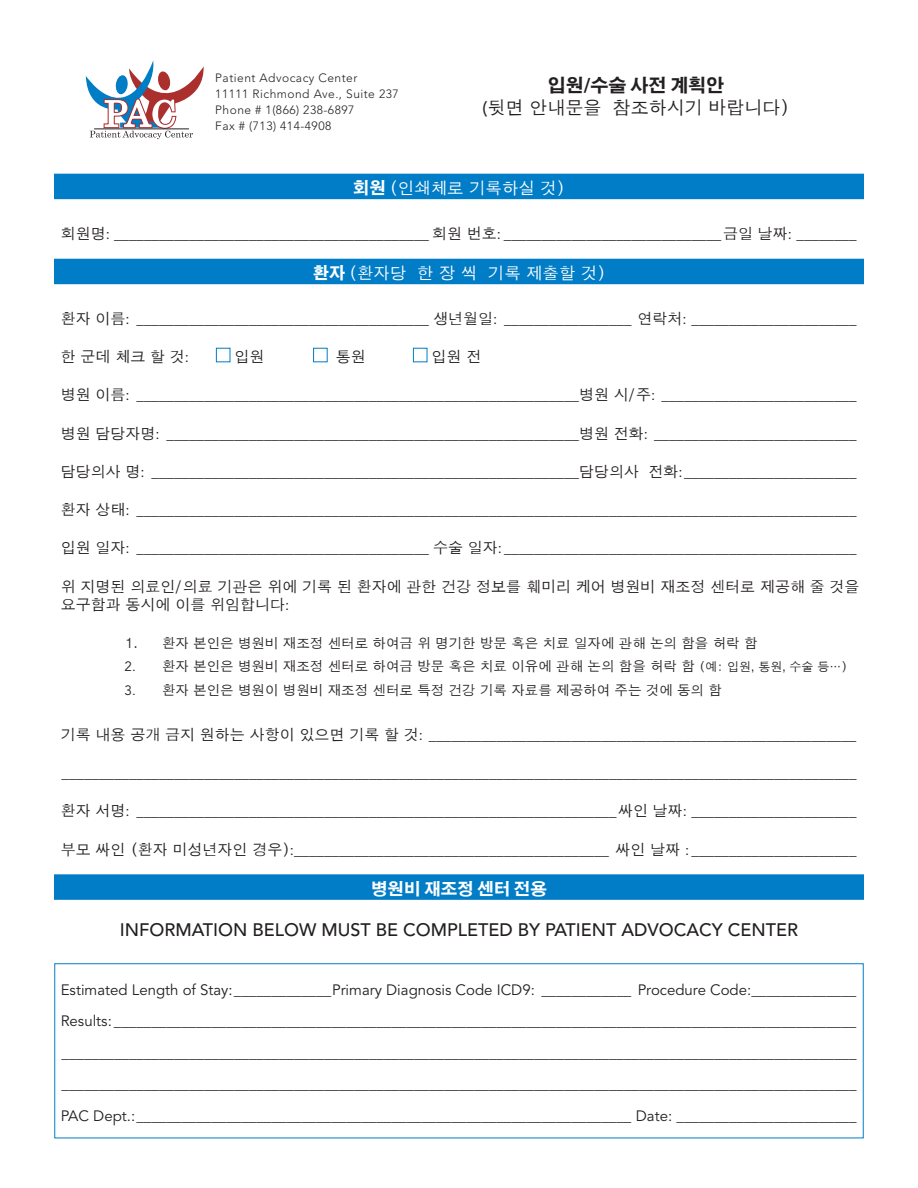
<style>
.page{position:relative;width:918px;height:1188px;background:#fff}
.page>*{position:absolute;margin:0;border:0;box-sizing:border-box;transform-origin:0 0}
.Form_Title{font:500 18px "Avenir LT Std";color:#231f20}
.Form_Title-2{font:18px/21.6px "Apple Gothic";color:#231f20;text-align:center}
.Headings{font:16.5px "Apple Gothic";color:#fff}
.Headings-2{font:700 16.5px "Adobe Gothic Std";color:#fff}
.F_Field{font:15px "Avenir LT Std";color:#231f20}
.F_Field-2{font:15px/18px "Apple Gothic";color:#231f20}
.F_Field-3{font:15px "Apple Gothic";letter-spacing:.32em;color:#231f20}
.t1{font:13.5px "Apple Gothic";color:#231f20}
.PAC_Information{font:300 12px "Avenir LT Std";letter-spacing:.04em;color:#231f20}
.s1{font-family:"Adobe Gothic Std";font-weight:700}
.s2{font-family:"Avenir LT Std";font-weight:500}
.s3{font-family:"Apple Gothic"}
.s4{font-family:"Avenir LT Std"}
.s5{font-size:12px}
</style>
<div class="page">
<svg style="left:86px;top:61px;width:118px;height:78px"></svg>
<hr style="left:94px;top:129px;width:95px;height:1px;background:#231f20">
<div style="left:54px;top:174px;width:810px;height:25px;background:#007dc6"></div>
<div style="left:54px;top:259px;width:810px;height:25px;background:#007dc6"></div>
<div style="left:54px;top:874px;width:810px;height:26px;background:#007dc6"></div>
<div style="left:216px;top:348px;width:14px;height:14px;border:1px solid #007dc6"></div>
<div style="left:313px;top:348px;width:15px;height:14px;border:1px solid #007dc6"></div>
<div style="left:413px;top:348px;width:14px;height:14px;border:1px solid #007dc6"></div>
<div style="left:54px;top:963px;width:810px;height:175px;border:1px solid #007dc6"></div>
<p class="PAC_Information" style="left:215px;top:71px;width:144px">Patient Advocacy Center</p>
<p class="PAC_Information" style="left:215px;top:87px;width:185px">11111 Richmond Ave., Suite 237</p>
<p class="PAC_Information" style="left:215px;top:103px;width:141px">Phone # 1(866) 238-6897</p>
<p class="PAC_Information" style="left:215px;top:119px;width:118px">Fax # (713) 414-4908</p>
<p class="Form_Title-2" style="left:483px;top:75px;width:309px"><span class="s1">입원/수술 사전 계획안<br></span><span class="s2">(</span>뒷면 안내문을 참조하시기 바랍니다)</p>
<p class="Headings" style="left:353px;top:179px;width:214px"><span class="s1">회원</span> (인쇄체로 기록하실 것)</p>
<p class="F_Field" style="left:61px;top:225px;width:797px"><span class="s3">회원명</span>: __________________________________________ <span class="s3">회원 번호</span>: _____________________________<span class="s3">금일 날짜</span>: ________</p>
<p class="Headings" style="left:312px;top:264px;width:295px"><span class="s1">환자</span> (환자당 한 장 씩 기록 제출할 것)</p>
<p class="F_Field" style="left:61px;top:310px;width:797px"><span class="s3">환자 이름</span>: _______________________________________ <span class="s3">생년월일</span>: _________________ <span class="s3">연락처</span>: ______________________</p>
<p class="F_Field-3" style="left:61px;top:348px;width:130px">한군데체크할것<span class="s4">:</span></p>
<p class="F_Field-2" style="left:235px;top:348px;width:31px">입원</p>
<p class="F_Field-2" style="left:336px;top:348px;width:31px">통원</p>
<p class="F_Field-2" style="left:432px;top:348px;width:51px">입원 전</p>
<p class="F_Field" style="left:61px;top:387px;width:797px"><span class="s3">병원 이름</span>: ___________________________________________________________<span class="s3">병원 시/주</span>: __________________________</p>
<p class="F_Field" style="left:61px;top:425px;width:797px"><span class="s3">병원 담당자명</span>: _______________________________________________________<span class="s3">병원 전화</span>: ___________________________</p>
<p class="F_Field" style="left:61px;top:463px;width:797px"><span class="s3">담당의사 명</span>: _________________________________________________________<span class="s3">담당의사 전화</span>:_______________________</p>
<p class="F_Field" style="left:61px;top:501px;width:797px"><span class="s3">환자 상태</span>: ________________________________________________________________________________________________</p>
<p class="F_Field" style="left:61px;top:540px;width:797px"><span class="s3">입원 일자</span>: _______________________________________ <span class="s3">수술 일자</span>:_______________________________________________</p>
<p class="F_Field-2" style="left:61px;top:578px;width:800px">위 지명된 의료인/의료 기관은 위에 기록 된 환자에 관한 건강 정보를 훼미리 케어 병원비 재조정 센터로 제공해 줄 것을 요구함과 동시에 이를 위임합니다<span class="s4">:</span></p>
<p class="t1" style="left:125px;top:635px;width:635px">1. 환자 본인은 병원비 재조정 센터로 하여금 위 명기한 방문 혹은 치료 일자에 관해 논의 함을 허락 함</p>
<p class="t1" style="left:125px;top:659px;width:724px"><span class="s4">2.</span> 환자 본인은 병원비 재조정 센터로 하여금 방문 혹은 치료 이유에 관해 논의 함을 허락 함 <span class="s5">(예: 입원, 통원, 수술 등…)</span></p>
<p class="t1" style="left:125px;top:682px;width:599px"><span class="s4">3.</span> 환자 본인은 병원이 병원비 재조정 센터로 특정 건강 기록 자료를 제공하여 주는 것에 동의 함</p>
<p class="F_Field" style="left:61px;top:726px;width:797px"><span class="s3">기록 내용 공개 금지 원하는 사항이 있으면 기록 할 것</span>: _________________________________________________________</p>
<p class="F_Field" style="left:62px;top:764px;width:797px">__________________________________________________________________________________________________________</p>
<p class="F_Field" style="left:61px;top:802px;width:797px"><span class="s3">환자 서명</span>: ________________________________________________________________<span class="s3">싸인 날짜</span>: ______________________</p>
<p class="F_Field" style="left:61px;top:841px;width:797px"><span class="s3">부모 싸인 (환자 미성년자인 경우)</span>:__________________________________________ <span class="s3">싸인 날짜</span> : ______________________</p>
<p class="Headings-2" style="left:371px;top:879px;width:177px">병원비 재조정 센터 전용</p>
<p class="Form_Title" style="left:120px;top:920px;width:680px">INFORMATION BELOW MUST BE COMPLETED BY PATIENT ADVOCACY CENTER</p>
<p class="F_Field" style="left:61px;top:981px;width:797px">Estimated Length of Stay:_____________Primary Diagnosis Code ICD9: ____________ Procedure Code:______________</p>
<p class="F_Field" style="left:61px;top:1013px;width:797px">Results: ___________________________________________________________________________________________________</p>
<p class="F_Field" style="left:62px;top:1044px;width:797px">__________________________________________________________________________________________________________</p>
<p class="F_Field" style="left:62px;top:1076px;width:797px">__________________________________________________________________________________________________________</p>
<p class="F_Field" style="left:61px;top:1107px;width:797px">PAC Dept.:__________________________________________________________________ Date: ________________________</p>
</div>
